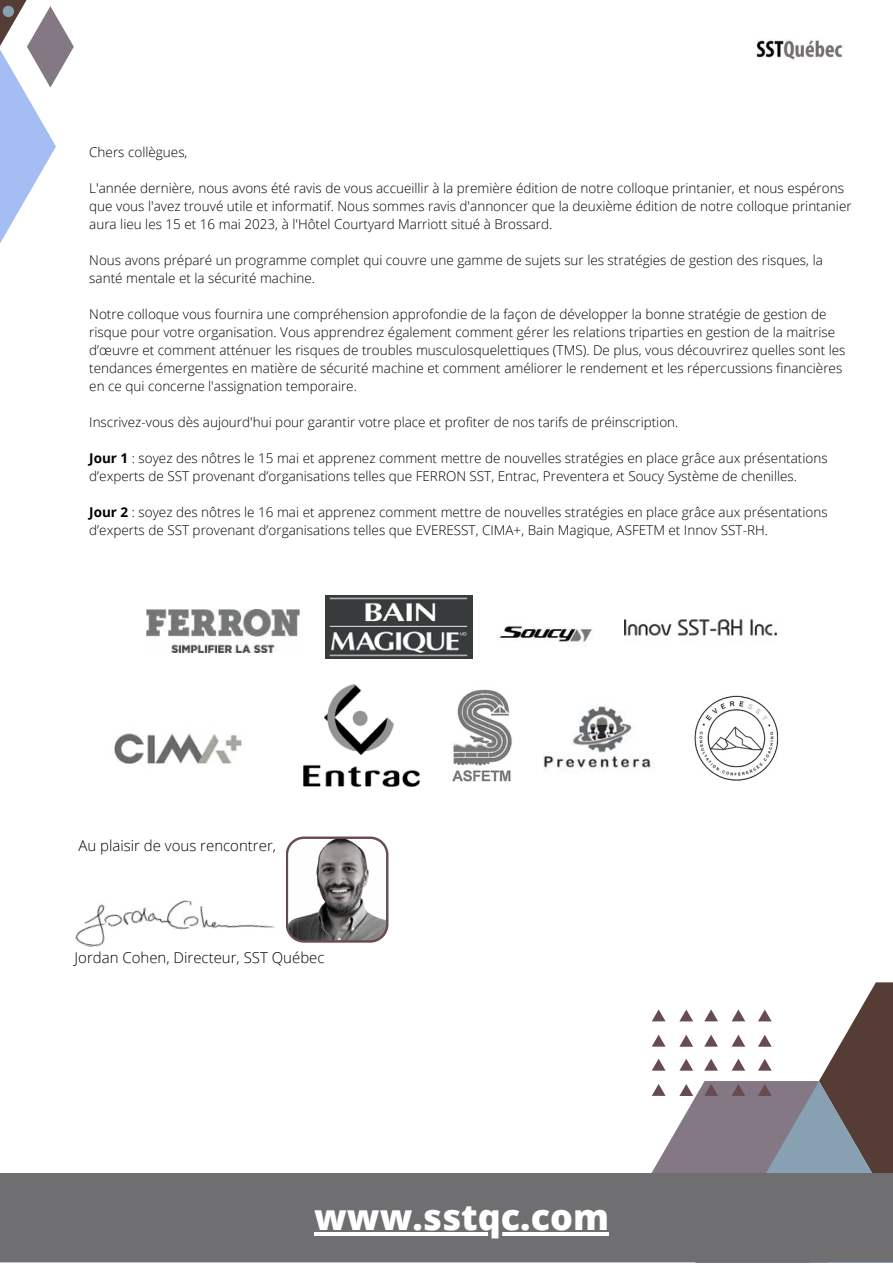
<style>
.page{position:relative;width:893px;height:1264px;background:#fff}
.page>*{position:absolute;margin:0;border:0;box-sizing:border-box;transform-origin:0 0}
.t1{font:800 36px "Open Sans";color:#fff}
.t2{font:300 15px "Open Sans";color:#000}
.t3{font:300 13.5px/18px "Open Sans";color:#000}
.s1{font-weight:700}
</style>
<div class="page">
<svg style="left:651px;top:982px;width:241px;height:191px"></svg>
<div style="left:0;top:1257px;width:892px;height:5px;background:#6f6f72"></div>
<div style="left:0;top:1173px;width:892px;height:84px;background:#6f6f72"></div>
<img style="left:75px;top:900px;width:200px;height:47px">
<img style="left:755px;top:40px;width:88px;height:20px">
<img style="left:147px;top:610px;width:153px;height:42px">
<svg style="left:0;top:0;width:74px;height:243px"></svg>
<img style="left:498px;top:626px;width:96px;height:18px">
<img style="left:303px;top:685px;width:116px;height:101px">
<img style="left:452px;top:689px;width:60px;height:93px">
<svg style="left:286px;top:836px;width:102px;height:106px"></svg>
<img style="left:325px;top:595px;width:147px;height:63px">
<img style="left:543px;top:706px;width:110px;height:64px">
<img style="left:114px;top:733px;width:128px;height:31px">
<img style="left:624px;top:619px;width:152px;height:17px">
<img style="left:694px;top:695px;width:85px;height:86px">
<svg style="left:314px;top:1232px;width:295px;height:3px"></svg>
<p class="t3" style="left:89px;top:143px;width:100px">Chers collègues,</p>
<p class="t3" style="left:89px;top:179px;width:763px">L'année dernière, nous avons été ravis de vous accueillir à la première édition de notre colloque printanier, et nous espérons que vous l'avez trouvé utile et informatif. Nous sommes ravis d'annoncer que la deuxième édition de notre colloque printanier aura lieu les 15 et 16 mai 2023, à l'Hôtel Courtyard Marriott situé à Brossard.</p>
<p class="t3" style="left:89px;top:251px;width:735px">Nous avons préparé un programme complet qui couvre une gamme de sujets sur les stratégies de gestion des risques, la santé mentale et la sécurité machine.</p>
<p class="t3" style="left:89px;top:305px;width:757px">Notre colloque vous fournira une compréhension approfondie de la façon de développer la bonne stratégie de gestion de risque pour votre organisation. Vous apprendrez également comment gérer les relations triparties en gestion de la maitrise d’œuvre et comment atténuer les risques de troubles musculosquelettiques (TMS). De plus, vous découvrirez quelles sont les tendances émergentes en matière de sécurité machine et comment améliorer le rendement et les répercussions financières en ce qui concerne l'assignation temporaire.</p>
<p class="t3" style="left:89px;top:413px;width:590px">Inscrivez-vous dès aujourd'hui pour garantir votre place et profiter de nos tarifs de préinscription.</p>
<p class="t3" style="left:89px;top:449px;width:739px"><span class="s1">Jour 1</span> : soyez des nôtres le 15 mai et apprenez comment mettre de nouvelles stratégies en place grâce aux présentations d’experts de SST provenant d’organisations telles que FERRON SST, Entrac, Preventera et Soucy Système de chenilles.</p>
<p class="t3" style="left:89px;top:503px;width:739px"><span class="s1">Jour 2</span> : soyez des nôtres le 16 mai et apprenez comment mettre de nouvelles stratégies en place grâce aux présentations d’experts de SST provenant d’organisations telles que EVERESST, CIMA+, Bain Magique, ASFETM et Innov SST-RH.</p>
<p class="t2" style="left:78px;top:835px;width:199px">Au plaisir de vous rencontrer,</p>
<p class="t2" style="left:74px;top:946px;width:251px">Jordan Cohen, Directeur, SST Québec</p>
<h1 class="t1" style="left:314px;top:1189px;width:296px">www.sstqc.com</h1>
</div>
